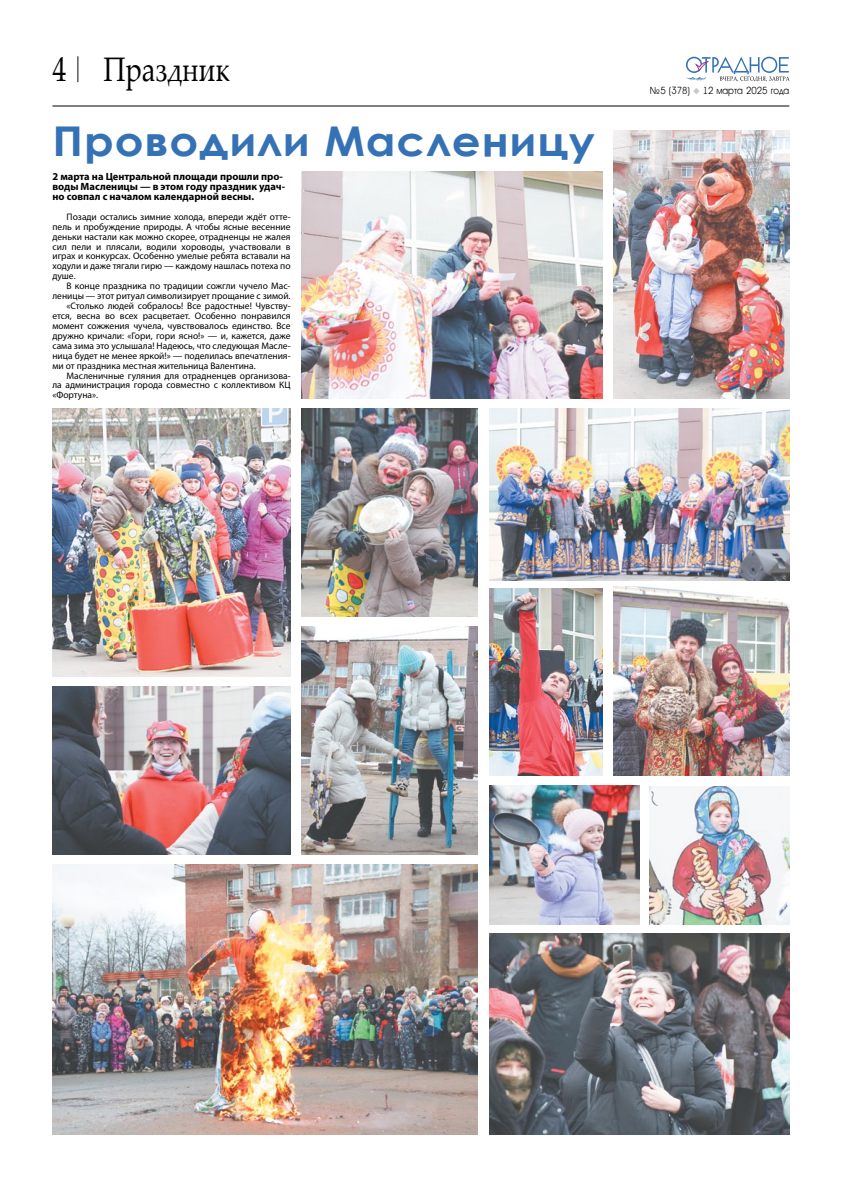
<style>
.page{position:relative;width:842px;height:1191px;background:#fff}
.page>*{position:absolute;margin:0;border:0;box-sizing:border-box;transform-origin:0 0}
.t1{font:700 41px "Century Gothic";letter-spacing:.02em;color:#3572b5;scale:1.1 1}
.t2{font:34px "Palatino Linotype";color:#000;scale:.8 1}
.t3{font:700 10.5px/9.9px "Myriad Pro";color:#000}
.t4{font:300 10px "a Avante Rough";color:#000;scale:.95 1}
.t5{font:9.5px/9.9px "Myriad Pro";color:#000;text-align:justify}
.s1{font-size:35px}
.s2{font-family:"Times New Roman";font-size:28px}
.s3{color:#c7c8ca}
</style>
<div class="page">
<hr style="left:52px;top:106px;width:737px;height:1px;background:#000">
<img style="left:614px;top:130px;width:175px;height:268px">
<img style="left:489px;top:588px;width:113px;height:187px">
<img style="left:52px;top:408px;width:239px;height:268px">
<img style="left:614px;top:587px;width:175px;height:188px">
<img style="left:302px;top:408px;width:176px;height:209px">
<img style="left:302px;top:626px;width:176px;height:229px">
<img style="left:52px;top:865px;width:426px;height:269px">
<img style="left:52px;top:686px;width:239px;height:169px">
<img style="left:489px;top:408px;width:300px;height:173px">
<img style="left:489px;top:933px;width:300px;height:201px">
<img style="left:650px;top:786px;width:139px;height:138px">
<img style="left:489px;top:785px;width:150px;height:139px">
<img style="left:302px;top:171px;width:300px;height:227px">
<svg style="left:686px;top:57px;width:103px;height:25px"></svg>
<h2 class="t2" style="left:52px;top:45px;width:223px"><span class="s1">4</span> <span class="s2">|</span> Праздник</h2>
<h1 class="t1" style="left:52px;top:110px;width:495px">Проводили Масленицу</h1>
<p class="t3" style="left:52px;top:171px;width:234px">2 марта на Центральной площади прошли про&shy;воды Масленицы — в этом году праздник удач&shy;но совпал с началом календарной весны.</p>
<p class="t5" style="left:52px;top:211px;width:240px;text-indent:14px">Позади остались зимние холода, впереди ждёт отте&shy;пель и пробуждение природы. А чтобы ясные весенние деньки настали как можно скорее, отрадненцы не жалея сил пели и плясали, водили хороводы, участвовали в играх и конкурсах. Особенно умелые ребята вставали на ходули и даже тягали гирю — каждому нашлась потеха по душе.</p>
<p class="t5" style="left:67px;top:281px;width:225px">В конце праздника по традиции сожгли чучело Мас-</p>
<p class="t5" style="left:52px;top:291px;width:240px">леницы — этот ритуал символизирует прощание с зимой.</p>
<p class="t5" style="left:67px;top:301px;width:225px">«Столько людей собралось! Все радостные! Чувству-</p>
<p class="t5" style="left:52px;top:311px;width:240px">ется, весна во всех расцветает. Особенно понравился</p>
<p class="t5" style="left:52px;top:320px;width:240px">момент сожжения чучела, чувствовалось единство. Все</p>
<p class="t5" style="left:52px;top:330px;width:240px">дружно кричали: «Гори, гори ясно!» — и, кажется, даже</p>
<p class="t5" style="left:52px;top:340px;width:240px">сама зима это услышала! Надеюсь, что следующая Масле-</p>
<p class="t5" style="left:52px;top:350px;width:240px">ница будет не менее яркой!» — поделилась впечатления-</p>
<p class="t5" style="left:52px;top:360px;width:205px">ми от праздника местная жительница Валентина.</p>
<p class="t5" style="left:67px;top:370px;width:225px">Масленичные гуляния для отрадненцев организова-</p>
<p class="t5" style="left:52px;top:380px;width:240px">ла администрация города совместно с коллективом КЦ</p>
<p class="t5" style="left:52px;top:390px;width:47px">«Фортуна».</p>
<p class="t4" style="left:650px;top:85px;width:148px">№ 5 (378) <span class="s3">◆</span> 12 марта 2025 года</p>
</div>
